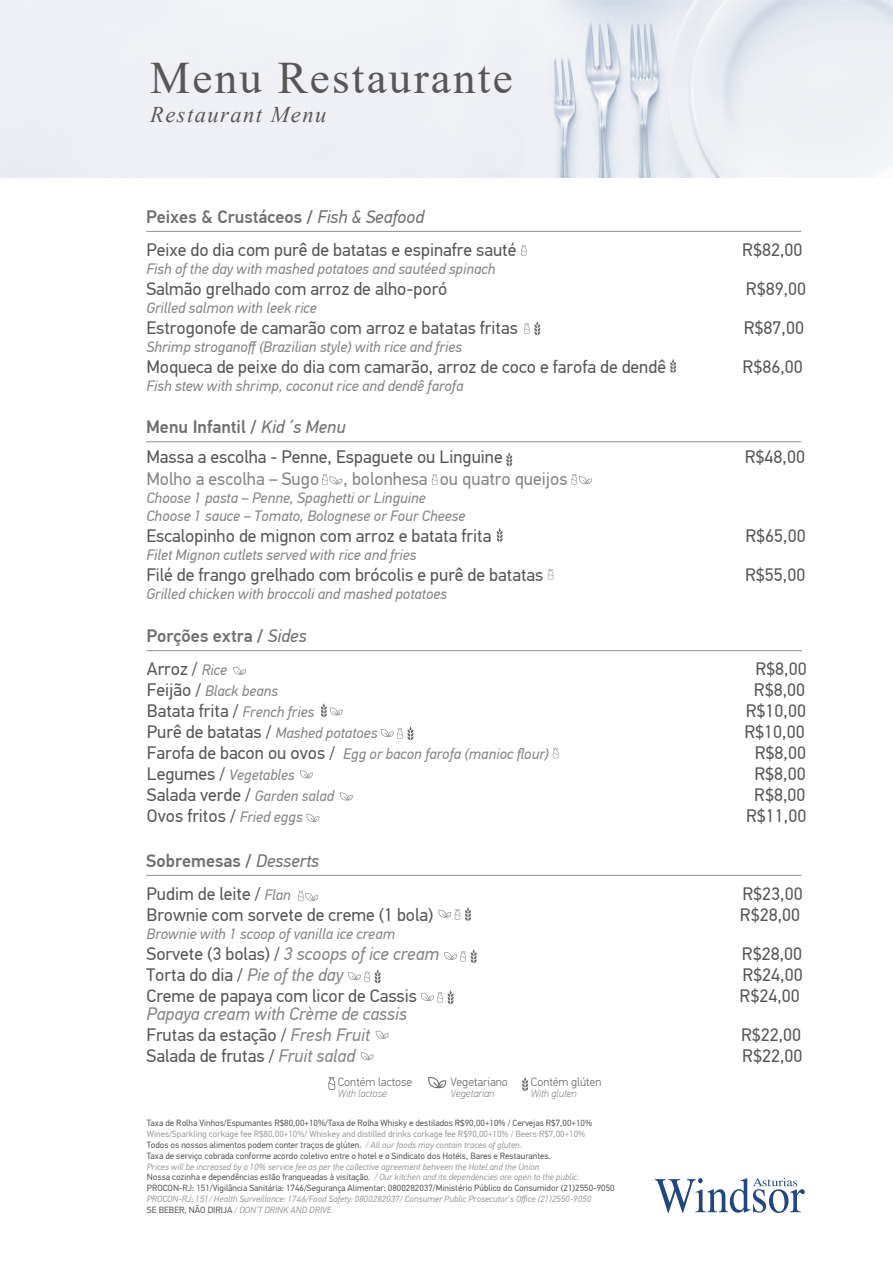
<style>
.page{position:relative;width:893px;height:1263px;background:#fff}
.page>*{position:absolute;margin:0;border:0;box-sizing:border-box;transform-origin:0 0}
.t1{font:45px "Times New Roman";letter-spacing:.05em;color:#585657}
.t2{font:italic 22.5px "Times New Roman";letter-spacing:.065em;color:#585657}
.t3{font:18px/32.7px "PF Din Text Pro";color:#575756}
.t4{font:italic 18px/21px "PF Din Text Pro";color:#868686}
.t5{font:18px "PF Din Text Pro";color:#868686}
.t6{font:500 18px/32.7px "PF Din Text Pro";color:#717070}
.t7{font:italic 15px/18px "PF Din Text Pro";color:#868686}
.t8{font:300 12px "PF Din Text Pro";color:#6f6f6e}
.t9{font:italic 100 10.5px "PF Din Text Pro";color:#6f6f6e}
.t10{font:9px/10.8px "PF Din Text Pro";color:#595958}
.t11{font:italic 9px/10.8px "PF Din Text Pro";color:#9d9d9b}
.s1{font-weight:500;color:#717070}
.s2{font-style:italic;color:#717070}
.s3{font-weight:400;font-style:italic}
.s4{font-weight:400;color:#575756}
.s5{font-weight:400;font-style:italic;font-size:15px;color:#868686}
.s6{font-style:normal;font-size:18px;color:#575756}
.s7{font-style:italic;font-size:15px;color:#868686}
.s8{font-style:normal;color:#575756}
.s9{font-style:italic;color:#868686}
.s10{color:#9d9d9b}
.s11{font-style:italic;color:#9d9d9b}
.s12{font-style:normal;color:#595958}
</style>
<div class="page">
<img style="left:0;top:0;width:893px;height:177px">
<hr style="left:146px;top:231px;width:655px;height:1px;background:#9c9b9b">
<svg style="left:521px;top:245px;width:6px;height:11px"></svg>
<svg style="left:524px;top:321px;width:16px;height:15px"></svg>
<svg style="left:670px;top:359px;width:6px;height:15px"></svg>
<hr style="left:146px;top:441px;width:655px;height:1px;background:#9c9b9b">
<svg style="left:571px;top:474px;width:21px;height:11px"></svg>
<svg style="left:432px;top:474px;width:5px;height:11px"></svg>
<svg style="left:322px;top:474px;width:20px;height:11px"></svg>
<svg style="left:506px;top:452px;width:6px;height:15px"></svg>
<svg style="left:497px;top:528px;width:6px;height:15px"></svg>
<svg style="left:548px;top:569px;width:5px;height:11px"></svg>
<svg style="left:328px;top:1077px;width:7px;height:13px"></svg>
<svg style="left:522px;top:1077px;width:6px;height:15px"></svg>
<svg style="left:428px;top:1077px;width:18px;height:11px"></svg>
<hr style="left:147px;top:650px;width:655px;height:1px;background:#9c9b9b">
<svg style="left:233px;top:667px;width:13px;height:8px"></svg>
<svg style="left:321px;top:703px;width:22px;height:15px"></svg>
<svg style="left:300px;top:770px;width:13px;height:8px"></svg>
<svg style="left:340px;top:792px;width:13px;height:8px"></svg>
<svg style="left:306px;top:814px;width:13px;height:8px"></svg>
<hr style="left:146px;top:875px;width:655px;height:1px;background:#9c9b9b">
<svg style="left:298px;top:891px;width:20px;height:10px"></svg>
<svg style="left:438px;top:907px;width:33px;height:15px"></svg>
<svg style="left:444px;top:949px;width:33px;height:15px"></svg>
<svg style="left:348px;top:969px;width:33px;height:15px"></svg>
<svg style="left:421px;top:990px;width:33px;height:15px"></svg>
<svg style="left:376px;top:1031px;width:13px;height:8px"></svg>
<svg style="left:361px;top:1052px;width:13px;height:8px"></svg>
<svg style="left:381px;top:726px;width:32px;height:15px"></svg>
<svg style="left:553px;top:748px;width:5px;height:10px"></svg>
<svg style="left:655px;top:1178px;width:150px;height:35px"></svg>
<h1 class="t1" style="left:150px;top:46px;width:364px">Menu Restaurante</h1>
<p class="t2" style="left:150px;top:99px;width:178px">Restaurant Menu</p>
<p class="t3" style="left:146px;top:201px;width:372px"><span class="s1">Peixes &amp; Crustáceos /</span> <span class="s2">Fish &amp; Seafood<br></span>Peixe do dia com purê de batatas e espinafre sauté</p>
<p class="t3" style="left:742px;top:233px;width:62px">R$82,00</p>
<p class="t7" style="left:146px;top:260px;width:351px">Fish of the day with mashed potatoes and sautéed spinach</p>
<p class="t3" style="left:146px;top:272px;width:303px">Salmão grelhado com arroz de alho-poró</p>
<p class="t3" style="left:746px;top:272px;width:62px">R$89,00</p>
<p class="t7" style="left:146px;top:299px;width:172px">Grilled salmon with leek rice</p>
<p class="t3" style="left:146px;top:311px;width:373px">Estrogonofe de camarão com arroz e batatas fritas</p>
<p class="t3" style="left:744px;top:311px;width:62px">R$87,00</p>
<p class="t7" style="left:146px;top:338px;width:317px">Shrimp stroganoff (Brazilian style) with rice and fries</p>
<p class="t3" style="left:146px;top:350px;width:521px">Moqueca de peixe do dia com camarão, arroz de coco e farofa de dendê</p>
<p class="t3" style="left:743px;top:350px;width:62px">R$86,00</p>
<p class="t7" style="left:146px;top:377px;width:319px">Fish stew with shrimp, coconut rice and dendê farofa</p>
<p class="t3" style="left:146px;top:412px;width:358px;line-height:29.7px"><span class="s1">Menu Infantil /</span> <span class="s2">Kid´s Menu<br></span>Massa a escolha - Penne, Espaguete ou Linguine</p>
<p class="t3" style="left:745px;top:441px;width:62px">R$48,00</p>
<p class="t5" style="left:146px;top:468px;width:174px">Molho a escolha – Sugo</p>
<p class="t5" style="left:343px;top:468px;width:226px">, bolonhesa ou quatro queijos</p>
<p class="t7" style="left:146px;top:489px;width:321px">Choose 1 pasta – Penne, Spaghetti or Linguine<br>Choose 1 sauce – Tomato, Bolognese or Four Cheese</p>
<p class="t3" style="left:146px;top:519px;width:346px">Escalopinho de mignon com arroz e batata frita</p>
<p class="t3" style="left:745px;top:519px;width:62px">R$65,00</p>
<p class="t7" style="left:146px;top:546px;width:272px">Filet Mignon cutlets served with rice and fries</p>
<p class="t3" style="left:146px;top:558px;width:399px">Filé de frango grelhado com brócolis e purê de batatas</p>
<p class="t3" style="left:745px;top:558px;width:62px">R$55,00</p>
<p class="t7" style="left:146px;top:585px;width:302px">Grilled chicken with broccoli and mashed potatoes</p>
<p class="t6" style="left:147px;top:620px;width:161px">Porções extra / <span class="s3">Sides<br></span><span class="s4">Arroz /</span> <span class="s5">Rice</span></p>
<p class="t3" style="left:755px;top:652px;width:53px">R$8,00</p>
<p class="t7" style="left:147px;top:682px;width:133px"><span class="s6">Feijão /</span> Black beans</p>
<p class="t3" style="left:754px;top:673px;width:53px">R$8,00</p>
<p class="t3" style="left:147px;top:694px;width:169px">Batata frita / <span class="s7">French fries</span></p>
<p class="t3" style="left:746px;top:694px;width:62px">R$10,00</p>
<p class="t3" style="left:147px;top:715px;width:232px">Purê de batatas / <span class="s7">Mashed potatoes</span></p>
<p class="t3" style="left:744px;top:715px;width:62px">R$10,00</p>
<p class="t7" style="left:147px;top:745px;width:404px"><span class="s6">Farofa de bacon ou ovos /</span> Egg or bacon farofa (manioc flour)</p>
<p class="t3" style="left:755px;top:736px;width:53px">R$8,00</p>
<p class="t7" style="left:147px;top:766px;width:149px"><span class="s6">Legumes /</span> Vegetables</p>
<p class="t3" style="left:754px;top:757px;width:53px">R$8,00</p>
<p class="t3" style="left:147px;top:778px;width:189px">Salada verde / <span class="s7">Garden salad</span></p>
<p class="t3" style="left:754px;top:778px;width:53px">R$8,00</p>
<p class="t3" style="left:147px;top:799px;width:157px">Ovos fritos / <span class="s7">Fried eggs</span></p>
<p class="t3" style="left:746px;top:799px;width:62px">R$11,00</p>
<p class="t3" style="left:146px;top:845px;width:174px"><span class="s1">Sobremesas /</span> <span class="s2">Desserts<br></span>Pudim de leite / <span class="s7">Flan</span></p>
<p class="t3" style="left:742px;top:877px;width:62px">R$23,00</p>
<p class="t3" style="left:147px;top:898px;width:288px">Brownie com sorvete de creme (1 bola)</p>
<p class="t3" style="left:740px;top:898px;width:62px">R$28,00</p>
<p class="t7" style="left:147px;top:925px;width:250px">Brownie with 1 scoop of vanilla ice cream</p>
<p class="t4" style="left:147px;top:943px;width:294px"><span class="s8">Sorvete (3 bolas) /</span> 3 scoops of ice cream</p>
<p class="t3" style="left:742px;top:937px;width:62px">R$28,00</p>
<p class="t3" style="left:147px;top:958px;width:198px">Torta do dia / <span class="s9">Pie of the day</span></p>
<p class="t3" style="left:742px;top:958px;width:62px">R$24,00</p>
<p class="t3" style="left:147px;top:979px;width:272px">Creme de papaya com licor de Cassis</p>
<p class="t3" style="left:740px;top:979px;width:62px">R$24,00</p>
<p class="t4" style="left:147px;top:1003px;width:262px">Papaya cream with Crème de cassis<br><span class="s8">Frutas da estação /</span> Fresh Fruit</p>
<p class="t3" style="left:741px;top:1018px;width:62px">R$22,00</p>
<p class="t3" style="left:147px;top:1039px;width:210px">Salada de frutas / <span class="s9">Fruit salad</span></p>
<p class="t3" style="left:742px;top:1039px;width:62px">R$22,00</p>
<p class="t8" style="left:338px;top:1075px;width:76px">Contém lactose</p>
<p class="t9" style="left:338px;top:1087px;width:51px">With lactose</p>
<p class="t8" style="left:450px;top:1075px;width:59px">Vegetariano</p>
<p class="t9" style="left:450px;top:1087px;width:46px">Vegetarian</p>
<p class="t8" style="left:531px;top:1075px;width:72px">Contém glúten</p>
<p class="t9" style="left:531px;top:1087px;width:47px">With gluten</p>
<p class="t10" style="left:147px;top:1118px;width:447px">Taxa de Rolha Vinhos/Espumantes R$80,00+10%/Taxa de Rolha Whisky e destilados R$90,00+10% / Cervejas R$7,00+10%</p>
<p class="t10" style="left:147px;top:1129px;width:440px"><span class="s10">Wines/Sparkling corkage fee R$80,00+10%/ Whiskey and distilled drinks corkage fee R$90,00+10% / Beers R$7,00+10%<br></span>Todos os nossos alimentos podem conter traços de glúten. <span class="s11">/ All our foods may contain traces of gluten.<br></span>Taxa de serviço cobrada conforme acordo coletivo entre o hotel e o Sindicato dos Hotéis, Bares e Restaurantes.</p>
<p class="t10" style="left:147px;top:1161px;width:469px"><span class="s11">Prices will be increased by a 10% service fee as per the collective agreement between the Hotel and the Union<br></span>Nossa cozinha e dependências estão franqueadas à visitação. <span class="s11">/ Our kitchen and its dependencies are open to the public.<br></span>PROCON-RJ: 151/Vigilância Sanitária: 1746/Segurança Alimentar: 0800282037/Ministério Público do Consumidor (21)2550-9050</p>
<p class="t11" style="left:147px;top:1193px;width:446px">PROCON-RJ: 151/ Health Surveillance: 1746/Food Safety: 0800282037/ Consumer Public Prosecutor's Office (21)2550-9050<br><span class="s12">SE BEBER, NÃO DIRIJA</span> / DON’T DRINK AND DRIVE</p>
</div>
